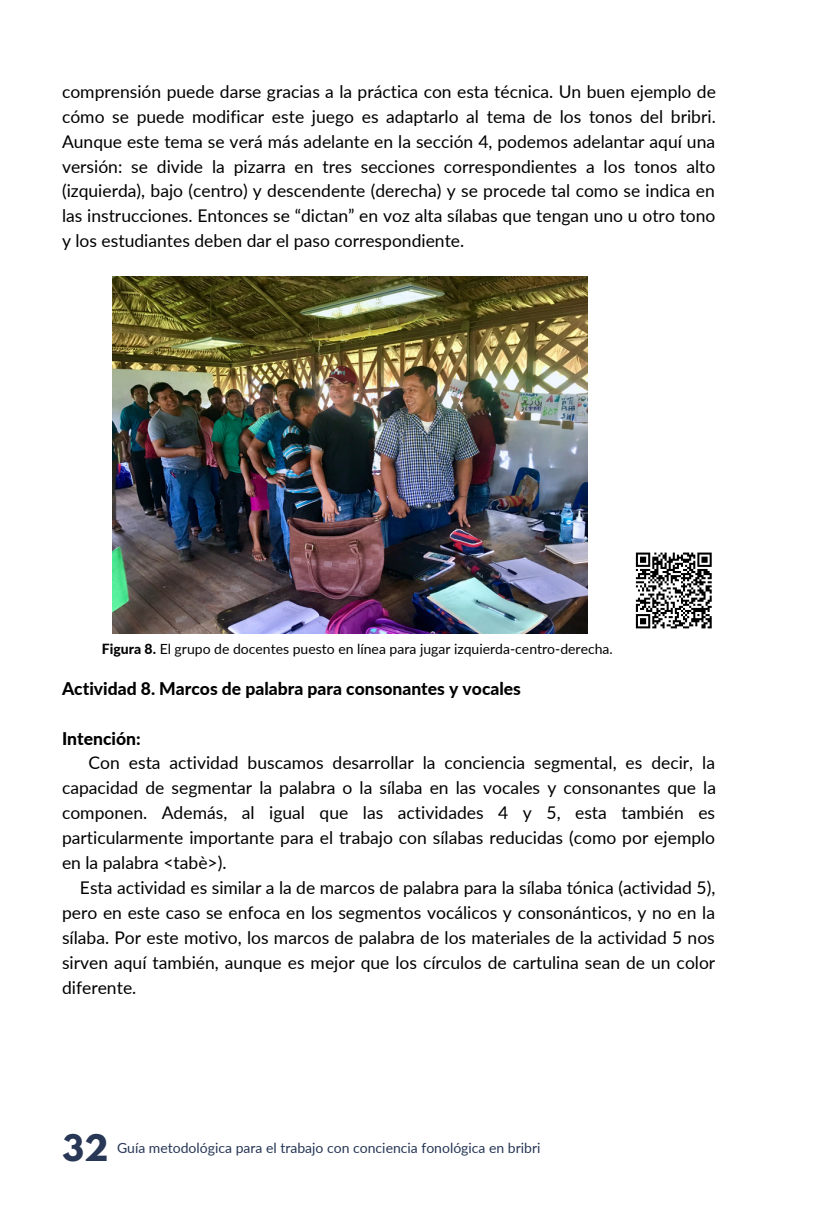
<style>
.page{position:relative;width:819px;height:1216px;background:#fff}
.page>*{position:absolute;margin:0;border:0;box-sizing:border-box;transform-origin:0 0}
.t1{font:700 32.38px "League Spartan";color:#273755}
.t2{font:17.5px/24.8px "Lato";color:#000;text-align:justify}
.t3{font:800 17.5px "Lato";color:#000}
.t4{font:14px "Lato";color:#000}
.t5{font:14px "Lato";color:#273755}
.s1{font-weight:800}
</style>
<div class="page">
<svg style="left:635px;top:552px;width:77px;height:77px"></svg>
<img style="left:112px;top:276px;width:475px;height:357px">
<p class="t2" style="left:62px;top:78px;width:655px">comprensión puede darse gracias a la práctica con esta técnica. Un buen ejemplo de cómo se puede modificar este juego es adaptarlo al tema de los tonos del bribri.<br>Aunque este tema se verá más adelante en la sección 4, podemos adelantar aquí una versión: se divide la pizarra en tres secciones correspondientes a los tonos alto (izquierda), bajo (centro) y descendente (derecha) y se procede tal como se indica en las instrucciones. Entonces se “dictan” en voz alta sílabas que tengan uno u otro tono y los estudiantes deben dar el paso correspondiente.</p>
<p class="t4" style="left:102px;top:640px;width:512px"><span class="s1">Figura 8.</span> El grupo de docentes puesto en línea para jugar izquierda-centro-derecha.</p>
<p class="t3" style="left:62px;top:677px;width:461px">Actividad 8. Marcos de palabra para consonantes y vocales</p>
<p class="t3" style="left:62px;top:727px;width:80px">Intención:</p>
<p class="t2" style="left:62px;top:750px;width:656px;text-indent:27px">Con esta actividad buscamos desarrollar la conciencia segmental, es decir, la capacidad de segmentar la palabra o la sílaba en las vocales y consonantes que la componen. Además, al igual que las actividades 4 y 5, esta también es particularmente importante para el trabajo con sílabas reducidas (como por ejemplo en la palabra &lt;tabè&gt;).</p>
<p class="t2" style="left:62px;top:875px;width:655px;text-indent:18px">Esta actividad es similar a la de marcos de palabra para la sílaba tónica (actividad 5), pero en este caso se enfoca en los segmentos vocálicos y consonánticos, y no en la sílaba. Por este motivo, los marcos de palabra de los materiales de la actividad 5 nos sirven aquí también, aunque es mejor que los círculos de cartulina sean de un color diferente.</p>
<h1 class="t1" style="left:63px;top:1131px;width:47px">32</h1>
<p class="t5" style="left:117px;top:1138px;width:425px">Guía metodológica para el trabajo con conciencia fonológica en bribri</p>
</div>
